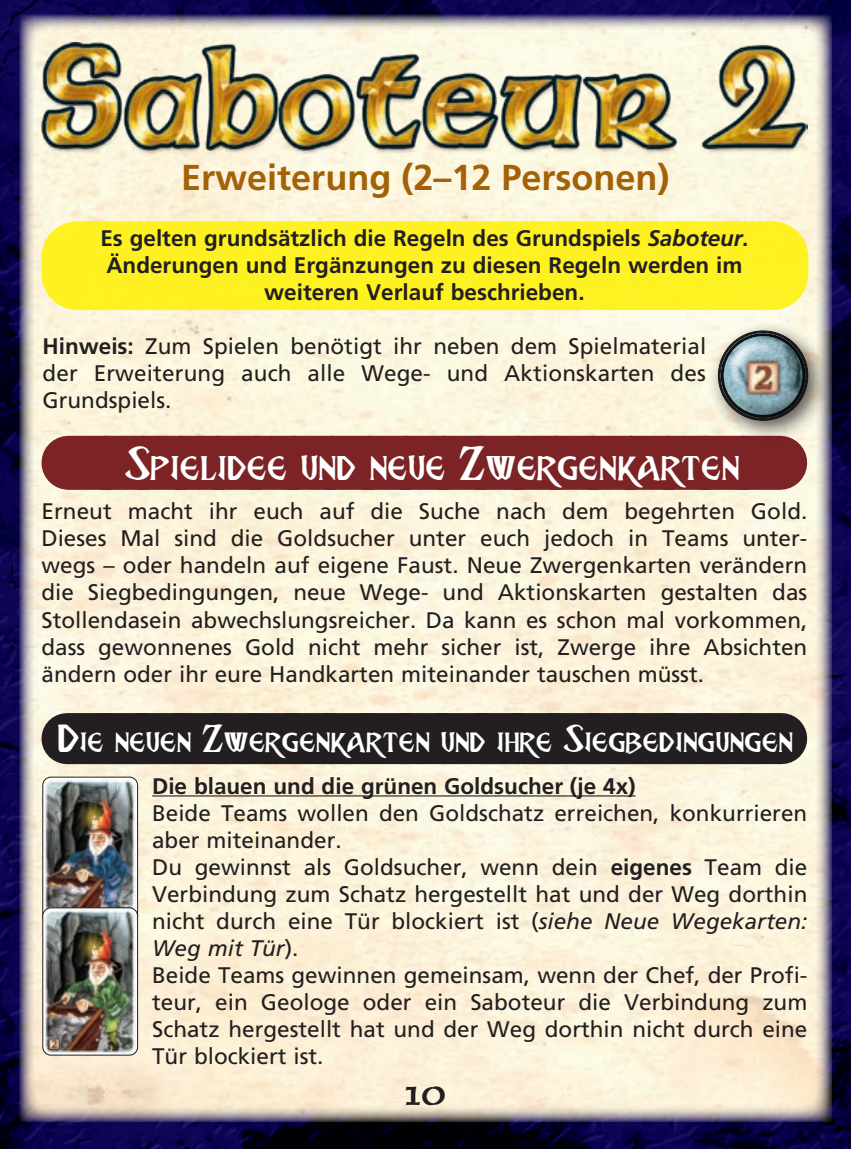
<style>
.page{position:relative;width:851px;height:1149px;background:#fff}
.page>*{position:absolute;margin:0;border:0;box-sizing:border-box;transform-origin:0 0}
.Überschrift_1_Sabote{font:48px "Breathe Fire";color:#fff}
.Überschrift_2_Sabote{font:39px "Breathe Fire";color:#fff}
.Untertitel_Kapitel_G{font:700 36px "Frutiger LT Std";color:#a36109}
.t1{font:24px "American Uncial Bold AMIGO";color:#231f20}
.Text_Saboteur_20{font:22.5px/27px "Frutiger LT Std";color:#231f20;text-align:justify}
.Text_Saboteur_20-2{font:700 22.5px/27px "Frutiger LT Std";color:#231f20;text-align:center}
.s1{font-style:italic}
.s2{font-weight:700}
</style>
<div class="page">
<img style="left:0;top:0;width:850px;height:1148px">
<img style="left:19px;top:15px;width:812px;height:1106px">
<div style="left:68px;top:435px;width:712px;height:54px;background:#7c2326"></div>
<div style="left:67px;top:712px;width:714px;height:51px;background:#231f20"></div>
<hr style="left:152px;top:795px;width:483px;height:1px;background:#231f20">
<img style="left:41px;top:43px;width:766px;height:112px">
<img style="left:43px;top:776px;width:95px;height:131px">
<div style="left:43px;top:776px;width:95px;height:148px;border:1px solid #231f20;border-radius:8px"></div>
<img style="left:43px;top:907px;width:95px;height:147px">
<div style="left:43px;top:907px;width:95px;height:147px;border:1px solid #231f20;border-radius:8px"></div>
<div style="left:41px;top:221px;width:767px;height:89px;background:#fef122;border-radius:36px"></div>
<div style="left:707px;top:320px;width:123px;height:123px;background:#231f20;opacity:.75"></div>
<div style="left:716px;top:327px;width:96px;height:99px;background:#231f20;opacity:.75"></div>
<p class="Untertitel_Kapitel_G" style="left:181px;top:156px;width:490px">Erweiterung (2–12 Personen)</p>
<p class="Text_Saboteur_20-2" style="left:100px;top:224px;width:649px">Es gelten grundsätzlich die Regeln des Grundspiels <span class="s1">Saboteur</span>.<br>Änderungen und Ergänzungen zu diesen Regeln werden im weiteren Verlauf beschrieben.</p>
<p class="Text_Saboteur_20" style="left:43px;top:333px;width:665px"><span class="s2">Hinweis:</span> Zum Spielen benötigt ihr neben dem Spielmaterial der Erweiterung auch alle Wege- und Aktionskarten des Grundspiels.</p>
<p class="Überschrift_1_Sabote" style="left:125px;top:439px;width:616px">Spielidee und neue Zwergenkarten</p>
<p class="Text_Saboteur_20" style="left:41px;top:498px;width:767px">Erneut macht ihr euch auf die Suche nach dem begehrten Gold.<br>Dieses Mal sind die Goldsucher unter euch jedoch in Teams unter&shy;wegs – oder handeln auf eigene Faust. Neue Zwergenkarten verändern die Siegbedingungen, neue Wege- und Aktionskarten gestalten das Stollendasein abwechslungsreicher. Da kann es schon mal vorkommen, dass gewonnenes Gold nicht mehr sicher ist, Zwerge ihre Absichten ändern oder ihr eure Handkarten miteinander tauschen müsst.</p>
<p class="Überschrift_2_Sabote" style="left:58px;top:718px;width:736px">Die neuen Zwergenkarten und ihre Siegbedingungen</p>
<p class="Text_Saboteur_20-2" style="left:152px;top:772px;width:485px">Die blauen und die grünen Goldsucher (je 4x)</p>
<p class="Text_Saboteur_20" style="left:152px;top:799px;width:656px">Beide Teams wollen den Goldschatz erreichen, konkurrieren aber miteinander.</p>
<p class="Text_Saboteur_20" style="left:152px;top:853px;width:656px">Du gewinnst als Goldsucher, wenn dein <span class="s2">eigenes</span> Team die Verbindung zum Schatz hergestellt hat und der Weg dorthin nicht durch eine Tür blockiert ist (<span class="s1">siehe Neue Wegekarten:<br>Weg mit Tür</span>).</p>
<p class="Text_Saboteur_20" style="left:152px;top:961px;width:656px">Beide Teams gewinnen gemeinsam, wenn der Chef, der Profi&shy;teur, ein Geologe oder ein Saboteur die Verbindung zum Schatz hergestellt hat und der Weg dorthin nicht durch eine Tür blockiert ist.</p>
<p class="t1" style="left:405px;top:1080px;width:42px">10</p>
</div>
